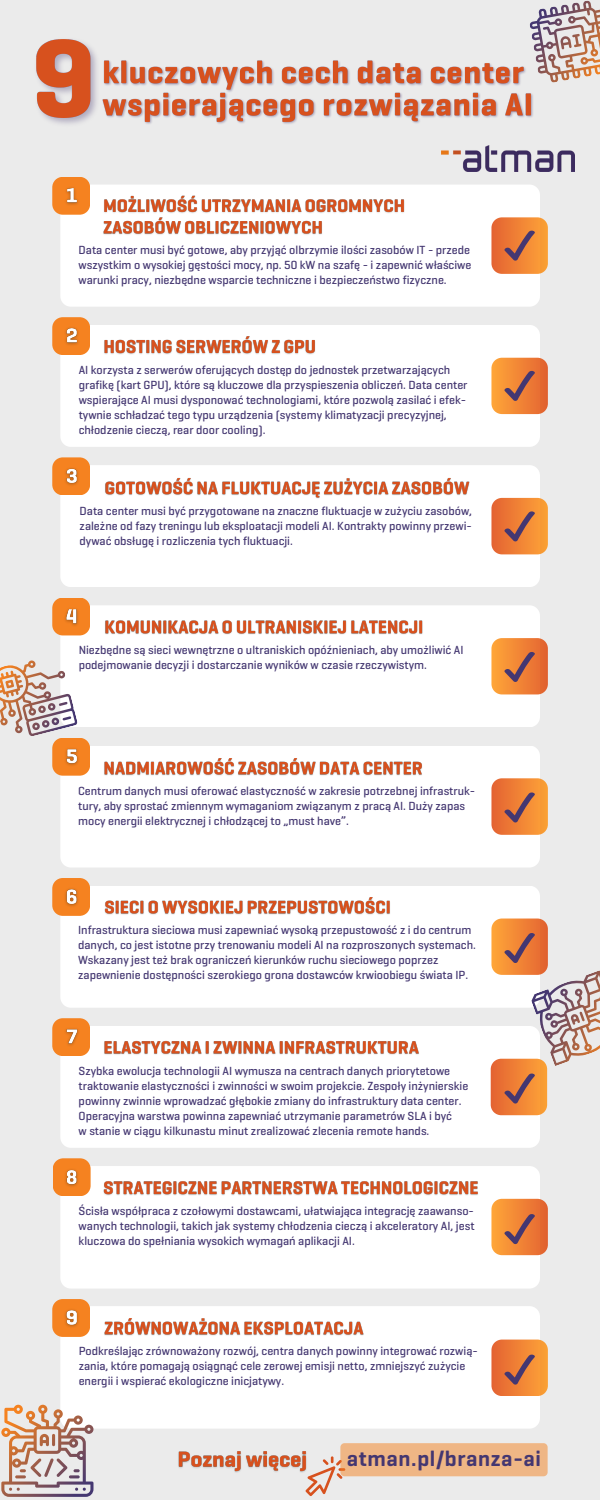
<style>
.page{position:relative;width:600px;height:1500px;background:#ebebeb}
.page>*{position:absolute;margin:0;border:0;box-sizing:border-box;transform-origin:0 0}
.t1{font:600 22px "Geogrotesque";letter-spacing:.03em;color:#443771}
.t2{font:500 12.1px/15.1px "Geogrotesque";color:#443771;text-align:justify}
.t3{font:500 12px/15px "Geogrotesque";color:#443771}
</style>
<div class="page">
<div style="left:60px;top:185px;width:480px;height:122px;background:#fff;border-radius:11px"></div>
<svg style="left:52px;top:177px;width:38px;height:38px"></svg>
<img style="left:104px;top:60px;width:429px;height:64px">
<svg style="left:527px;top:0;width:73px;height:85px"></svg>
<div style="left:60px;top:325px;width:480px;height:122px;background:#fff;border-radius:11px"></div>
<svg style="left:52px;top:317px;width:38px;height:38px"></svg>
<div style="left:60px;top:465px;width:480px;height:122px;background:#fff;border-radius:11px"></div>
<svg style="left:52px;top:457px;width:38px;height:38px"></svg>
<div style="left:60px;top:605px;width:480px;height:122px;background:#fff;border-radius:11px"></div>
<svg style="left:52px;top:598px;width:38px;height:37px"></svg>
<div style="left:60px;top:746px;width:480px;height:122px;background:#fff;border-radius:11px"></div>
<svg style="left:0;top:660px;width:90px;height:116px"></svg>
<div style="left:60px;top:886px;width:480px;height:122px;background:#fff;border-radius:11px"></div>
<svg style="left:52px;top:878px;width:38px;height:38px"></svg>
<div style="left:60px;top:1026px;width:480px;height:122px;background:#fff;border-radius:11px"></div>
<svg style="left:52px;top:1018px;width:38px;height:38px"></svg>
<div style="left:60px;top:1306px;width:480px;height:123px;background:#fff;border-radius:11px"></div>
<svg style="left:52px;top:1299px;width:38px;height:38px"></svg>
<div style="left:60px;top:1166px;width:480px;height:123px;background:#fff;border-radius:10px"></div>
<svg style="left:53px;top:1158px;width:38px;height:38px"></svg>
<svg style="left:491px;top:217px;width:57px;height:57px"></svg>
<img style="left:178px;top:1451px;width:129px;height:22px">
<svg style="left:1px;top:1405px;width:93px;height:92px"></svg>
<svg style="left:306px;top:1456px;width:39px;height:40px"></svg>
<img style="left:61px;top:1305px;width:21px;height:26px">
<img style="left:104px;top:1318px;width:260px;height:18px">
<img style="left:61px;top:183px;width:22px;height:25px">
<img style="left:103px;top:195px;width:302px;height:40px">
<img style="left:61px;top:323px;width:22px;height:26px">
<img style="left:104px;top:336px;width:211px;height:18px">
<img style="left:61px;top:463px;width:22px;height:27px">
<img style="left:105px;top:478px;width:365px;height:21px">
<img style="left:60px;top:603px;width:23px;height:26px">
<img style="left:105px;top:620px;width:318px;height:15px">
<img style="left:61px;top:744px;width:22px;height:26px">
<img style="left:104px;top:758px;width:318px;height:18px">
<img style="left:61px;top:884px;width:22px;height:26px">
<img style="left:104px;top:897px;width:286px;height:18px">
<img style="left:60px;top:1024px;width:23px;height:26px">
<img style="left:104px;top:1040px;width:315px;height:15px">
<img style="left:61px;top:1164px;width:22px;height:26px">
<img style="left:103px;top:1181px;width:375px;height:15px">
<div style="left:340px;top:1443px;width:208px;height:33px;background:#efb685;border-radius:4px"></div>
<img style="left:36px;top:39px;width:68px;height:85px">
<svg style="left:491px;top:358px;width:57px;height:56px"></svg>
<img style="left:442px;top:146px;width:132px;height:25px">
<svg style="left:491px;top:498px;width:57px;height:56px"></svg>
<svg style="left:491px;top:638px;width:57px;height:56px"></svg>
<svg style="left:491px;top:778px;width:57px;height:57px"></svg>
<svg style="left:491px;top:919px;width:109px;height:196px"></svg>
<svg style="left:491px;top:1199px;width:57px;height:56px"></svg>
<svg style="left:491px;top:1340px;width:57px;height:56px"></svg>
<p class="t3" style="left:79px;top:242px;width:394px;text-align:justify">Data center musi być gotowe, aby przyjąć olbrzymie ilości zasobów IT - przede wszystkim o wysokiej gęstości mocy, np. 50 kW na szafę - i zapewnić właściwe warunki pracy, niezbędne wsparcie techniczne i bezpieczeństwo fizyczne.</p>
<p class="t3" style="left:79px;top:362px;width:390px">AI korzysta z serwerów oferujących dostęp do jednostek przetwarzających grafikę (kart GPU), które są kluczowe dla przyspieszenia obliczeń. Data center wspierające AI musi dysponować technologiami, które pozwolą zasilać i efek&shy;tywnie schładzać tego typu urządzenia (systemy klimatyzacji precyzyjnej, chłodzenie cieczą, rear door cooling).</p>
<p class="t3" style="left:80px;top:503px;width:394px;text-align:justify">Data center musi być przygotowane na znaczne fluktuacje w zużyciu zasobów, zależne od fazy treningu lub eksploatacji modeli AI. Kontrakty powinny przewi&shy;dywać obsługę i rozliczenia tych fluktuacji.</p>
<p class="t3" style="left:79px;top:642px;width:386px">Niezbędne są sieci wewnętrzne o ultraniskich opóźnieniach, aby umożliwić AI podejmowanie decyzji i dostarczanie wyników w czasie rzeczywistym.</p>
<p class="t3" style="left:78px;top:784px;width:399px">Centrum danych musi oferować elastyczność w zakresie potrzebnej infrastruk&shy;tury, aby sprostać zmiennym wymaganiom związanym z pracą AI. Duży zapas mocy energii elektrycznej i chłodzącej to „must have”.</p>
<p class="t3" style="left:78px;top:923px;width:399px">Infrastruktura sieciowa musi zapewniać wysoką przepustowość z i do centrum danych, co jest istotne przy trenowaniu modeli AI na rozproszonych systemach.<br>Wskazany jest też brak ograniczeń kierunków ruchu sieciowego poprzez zapewnienie dostępności szerokiego grona dostawców krwioobiegu świata IP.</p>
<p class="t3" style="left:79px;top:1063px;width:391px">Szybka ewolucja technologii AI wymusza na centrach danych priorytetowe traktowanie elastyczności i zwinności w swoim projekcie. Zespoły inżynierskie powinny zwinnie wprowadzać głębokie zmiany do infrastruktury data center.<br>Operacyjna warstwa powinna zapewniać utrzymanie parametrów SLA i być</p>
<p class="t3" style="left:79px;top:1123px;width:352px">w stanie w ciągu kilkunastu minut zrealizować zlecenia remote hands.</p>
<p class="t2" style="left:79px;top:1203px;width:398px">Ścisła współpraca z czołowymi dostawcami, ułatwiająca integrację zaawanso&shy;wanych technologii, takich jak systemy chłodzenia cieczą i akceleratory AI, jest kluczowa do spełniania wysokich wymagań aplikacji AI.</p>
<p class="t3" style="left:79px;top:1344px;width:401px">Podkreślając zrównoważony rozwój, centra danych powinny integrować rozwią&shy;zania, które pomagają osiągnąć cele zerowej emisji netto, zmniejszyć zużycie energii i wspierać ekologiczne inicjatywy.</p>
<p class="t1" style="left:347px;top:1445px;width:196px">atman.pl/branza-ai</p>
</div>
